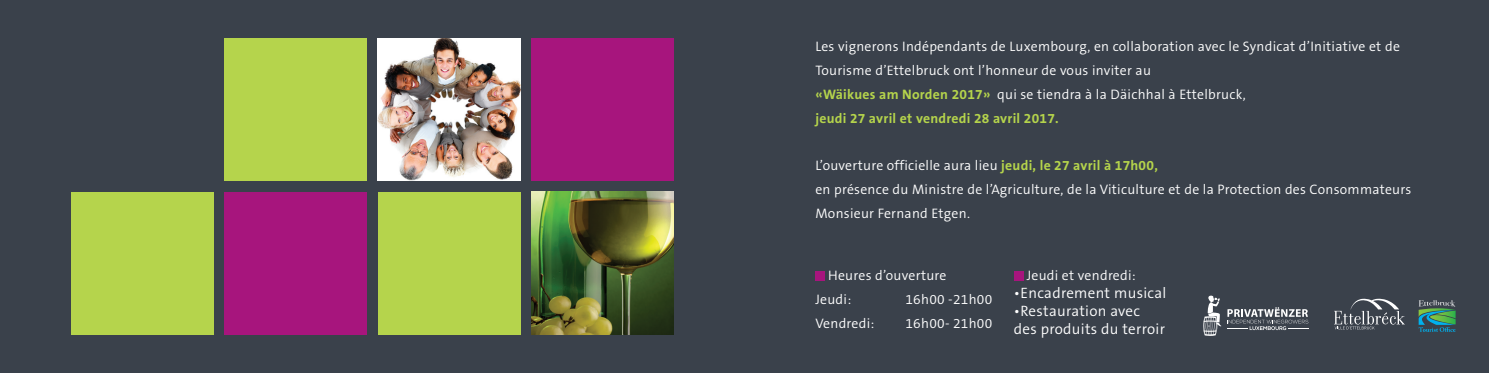
<style>
.page{position:relative;width:1489px;height:373px;background:#fff}
.page>*{position:absolute;margin:0;border:0;box-sizing:border-box;transform-origin:0 0}
.t1{font:300 15px "The Sans B4";letter-spacing:.02em;color:#fff}
.t2{font:300 13.75px/23.8px "The Sans B4";letter-spacing:.02em;color:#fff}
.t3{font:700 13.75px "The Sans B7";letter-spacing:.02em;color:#b5d44c}
.s1{font-family:"The Sans B7";font-weight:700;color:#b5d44c}
</style>
<div class="page">
<div style="left:0;top:0;width:1488px;height:372px;background:#3a414b"></div>
<div style="left:71px;top:191px;width:142px;height:143px;background:#b5d44c"></div>
<div style="left:224px;top:191px;width:143px;height:143px;background:#a7157d"></div>
<div style="left:378px;top:191px;width:142px;height:143px;background:#b5d44c"></div>
<img style="left:531px;top:191px;width:142px;height:143px">
<div style="left:531px;top:38px;width:142px;height:142px;background:#a7157d"></div>
<img style="left:378px;top:38px;width:142px;height:142px">
<div style="left:224px;top:38px;width:143px;height:142px;background:#b5d44c"></div>
<div style="left:815px;top:271px;width:9px;height:9px;background:#a7157d"></div>
<svg style="left:1227px;top:307px;width:81px;height:22px"></svg>
<svg style="left:1203px;top:295px;width:18px;height:40px"></svg>
<svg style="left:1334px;top:298px;width:70px;height:31px"></svg>
<svg style="left:1418px;top:300px;width:37px;height:31px"></svg>
<div style="left:1013px;top:270px;width:10px;height:9px;background:#a7157d"></div>
<p class="t2" style="left:815px;top:35px;width:586px">Les vignerons Indépendants de Luxembourg, en collaboration avec le Syndicat d’Initiative et de<br>Tourisme d’Ettelbruck ont l’honneur de vous inviter au</p>
<p class="t2" style="left:815px;top:82px;width:432px"><span class="s1">«Wäikues am Norden 2017»</span> qui se tiendra à la Däichhal à Ettelbruck,</p>
<p class="t3" style="left:815px;top:110px;width:245px">jeudi 27 avril et vendredi 28 avril 2017.</p>
<p class="t2" style="left:815px;top:154px;width:344px">L’ouverture officielle aura lieu <span class="s1">jeudi, le 27 avril à 17h00,</span></p>
<p class="t2" style="left:815px;top:177px;width:597px">en présence du Ministre de l’Agriculture, de la Viticulture et de la Protection des Consommateurs<br>Monsieur Fernand Etgen.</p>
<p class="t2" style="left:828px;top:264px;width:120px">Heures d’ouverture</p>
<p class="t2" style="left:815px;top:287px;width:37px">Jeudi:</p>
<p class="t2" style="left:905px;top:287px;width:88px">16h00 -21h00</p>
<p class="t2" style="left:815px;top:311px;width:60px">Vendredi:</p>
<p class="t2" style="left:905px;top:311px;width:88px">16h00- 21h00</p>
<p class="t2" style="left:1026px;top:263px;width:111px">Jeudi et vendredi:</p>
<p class="t1" style="left:1013px;top:285px;width:154px">•Encadrement musical</p>
<p class="t1" style="left:1013px;top:303px;width:127px">•Restauration avec</p>
<p class="t1" style="left:1013px;top:321px;width:153px">des produits du terroir</p>
</div>
